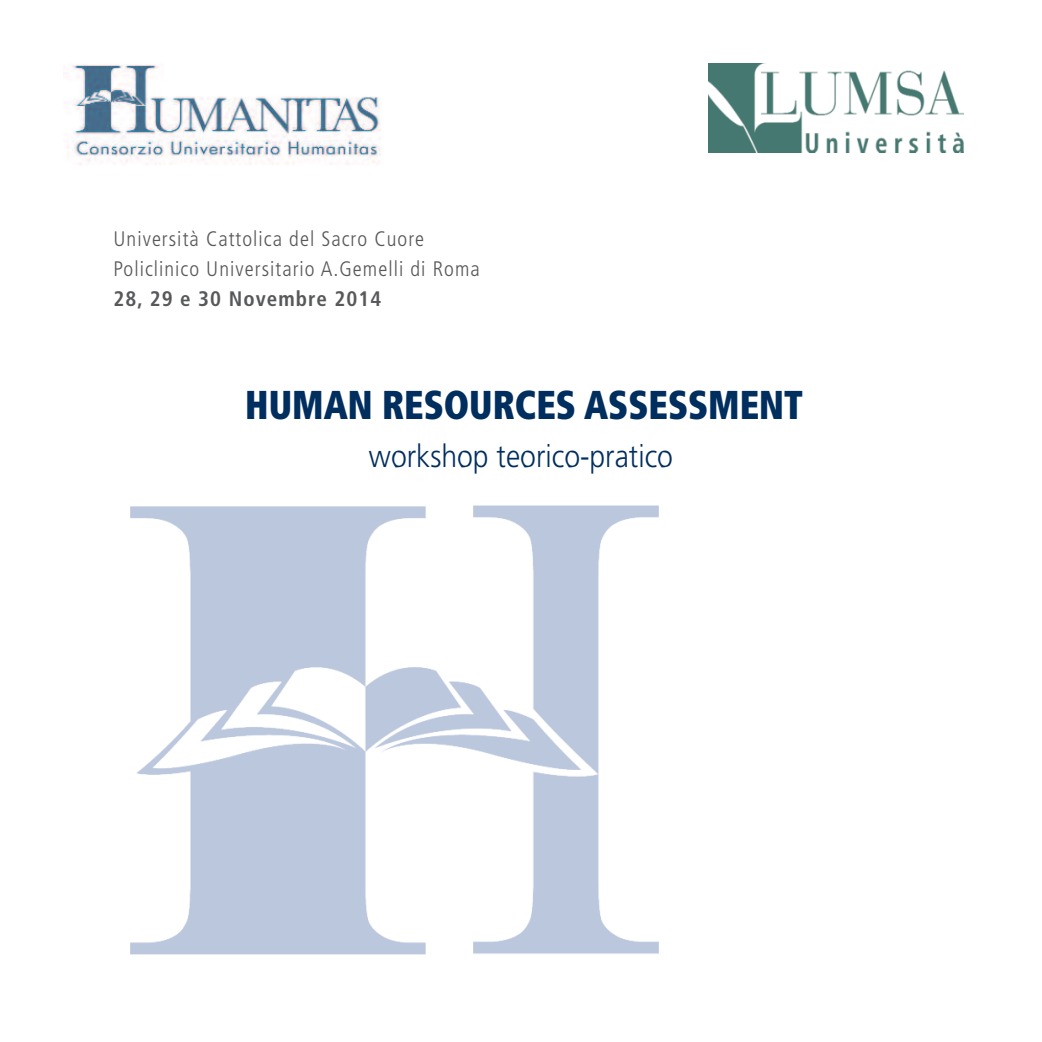
<style>
.page{position:relative;width:1042px;height:1042px;background:#fff}
.page>*{position:absolute;margin:0;border:0;box-sizing:border-box;transform-origin:0 0}
.t1{font:900 condensed 40.25px "Frutiger";color:#002e5e;scale:.9 1}
.t2{font:300 31.5px "Frutiger";color:#002e5e;scale:.9 1}
.t3{font:300 condensed 21px/29.8px "Frutiger";letter-spacing:.05em;color:#57585a}
.t4{font:700 condensed 21px "Frutiger";letter-spacing:.05em;color:#57585a}
</style>
<div class="page">
<img style="left:130px;top:505px;width:529px;height:450px">
<img style="left:64px;top:64px;width:317px;height:101px">
<img style="left:708px;top:64px;width:255px;height:88px">
<p class="t3" style="left:114px;top:226px;width:368px">Università Cattolica del Sacro Cuore<br>Policlinico Universitario A.Gemelli di Roma</p>
<p class="t4" style="left:114px;top:290px;width:269px">28, 29 e 30 Novembre 2014</p>
<h1 class="t1" style="left:245px;top:389px;width:621px">HUMAN RESOURCES ASSESSMENT</h1>
<h2 class="t2" style="left:369px;top:438px;width:339px">workshop teorico-pratico</h2>
</div>
